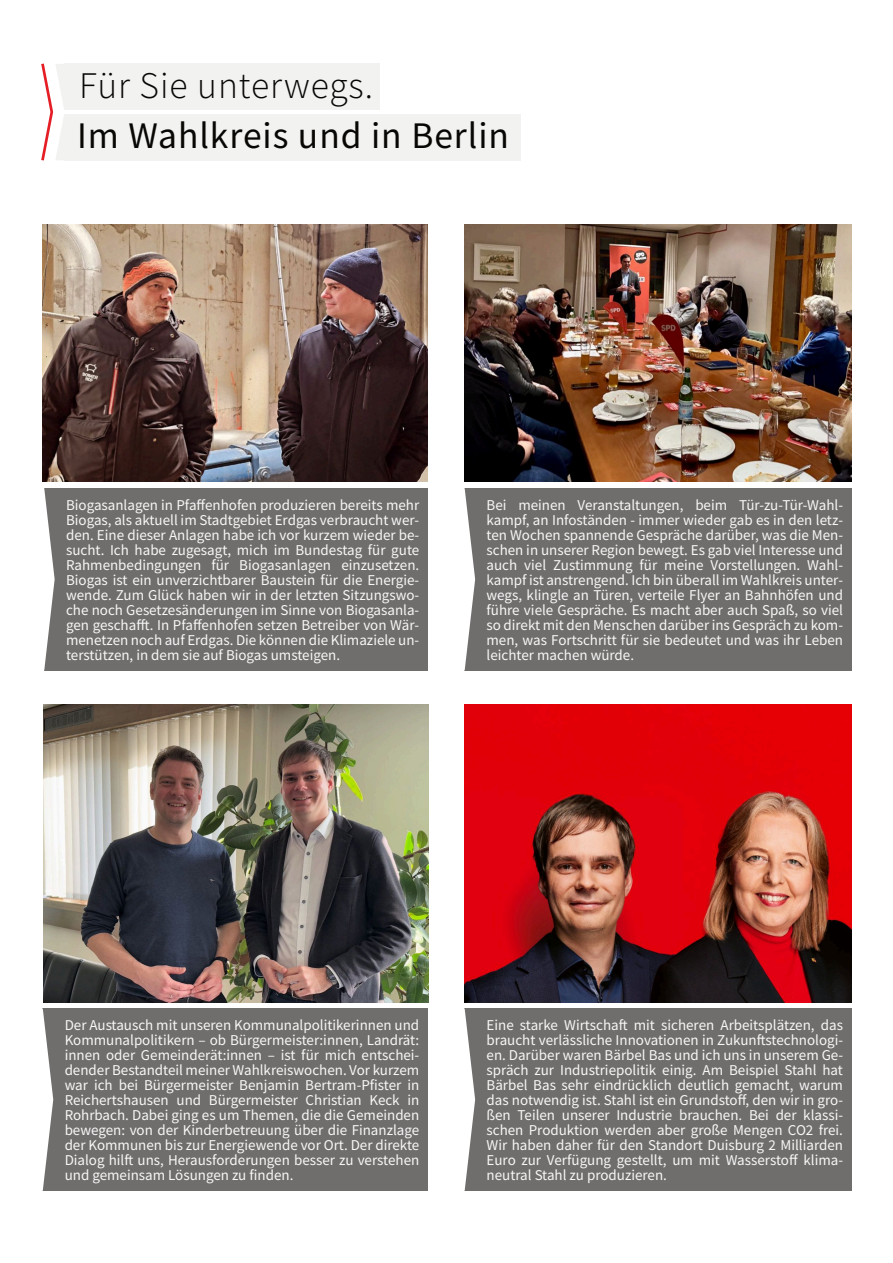
<style>
.page{position:relative;width:893px;height:1263px;background:#fff}
.page>*{position:absolute;margin:0;border:0;box-sizing:border-box;transform-origin:0 0}
.t1{font:37.5px "Source Sans Pro";letter-spacing:.025em;color:#080704}
.t2{font:300 37.5px "Source Sans Pro";letter-spacing:.025em;color:#080704}
.t3{font:15px "Source Sans Pro";color:#f7f7f7}
</style>
<div class="page">
<div style="left:464px;top:488px;width:387px;height:182px;background:#706e6d"></div>
<svg style="left:464px;top:488px;width:12px;height:183px"></svg>
<img style="left:464px;top:224px;width:387px;height:258px">
<div style="left:44px;top:488px;width:384px;height:182px;background:#706e6d"></div>
<svg style="left:44px;top:488px;width:12px;height:183px"></svg>
<img style="left:43px;top:224px;width:384px;height:258px">
<div style="left:43px;top:1008px;width:385px;height:183px;background:#706e6d"></div>
<svg style="left:42px;top:1008px;width:12px;height:183px"></svg>
<img style="left:44px;top:704px;width:384px;height:298px">
<div style="left:464px;top:1008px;width:387px;height:183px;background:#706e6d"></div>
<svg style="left:464px;top:1008px;width:12px;height:183px"></svg>
<img style="left:464px;top:704px;width:387px;height:298px">
<div style="left:64px;top:64px;width:316px;height:46px;background:#f2f2f1"></div>
<div style="left:64px;top:114px;width:457px;height:46px;background:#f2f2f1"></div>
<svg style="left:41px;top:63px;width:32px;height:98px"></svg>
<p class="t2" style="left:79px;top:70px;width:295px">Für Sie unterwegs.</p>
<p class="t1" style="left:77px;top:120px;width:433px">Im Wahlkreis und in Berlin</p>
<p class="t3" style="left:66px;top:498px;width:355px">Biogasanlagen in Pfaffenhofen produzieren bereits mehr</p>
<p class="t3" style="left:66px;top:513px;width:355px">Biogas, als aktuell im Stadtgebiet Erdgas verbraucht wer-</p>
<p class="t3" style="left:66px;top:528px;width:355px">den. Eine dieser Anlagen habe ich vor kurzem wieder be-</p>
<p class="t3" style="left:66px;top:543px;width:355px">sucht. Ich habe zugesagt, mich im Bundestag für gute</p>
<p class="t3" style="left:66px;top:558px;width:355px">Rahmenbedingungen für Biogasanlagen einzusetzen.</p>
<p class="t3" style="left:66px;top:573px;width:355px">Biogas ist ein unverzichtbarer Baustein für die Energie-</p>
<p class="t3" style="left:66px;top:588px;width:355px">wende. Zum Glück haben wir in der letzten Sitzungswo-</p>
<p class="t3" style="left:66px;top:603px;width:355px">che noch Gesetzesänderungen im Sinne von Biogasanla-</p>
<p class="t3" style="left:66px;top:618px;width:355px">gen geschafft. In Pfaffenhofen setzen Betreiber von Wär-</p>
<p class="t3" style="left:66px;top:633px;width:355px">menetzen noch auf Erdgas. Die können die Klimaziele un-</p>
<p class="t3" style="left:66px;top:648px;width:276px">terstützen, in dem sie auf Biogas umsteigen.</p>
<p class="t3" style="left:487px;top:498px;width:358px">Bei meinen Veranstaltungen, beim Tür-zu-Tür-Wahl-</p>
<p class="t3" style="left:487px;top:513px;width:358px">kampf, an Infoständen - immer wieder gab es in den letz-</p>
<p class="t3" style="left:487px;top:528px;width:358px">ten Wochen spannende Gespräche darüber, was die Men-</p>
<p class="t3" style="left:487px;top:543px;width:358px">schen in unserer Region bewegt. Es gab viel Interesse und</p>
<p class="t3" style="left:487px;top:558px;width:358px">auch viel Zustimmung für meine Vorstellungen. Wahl-</p>
<p class="t3" style="left:487px;top:573px;width:358px">kampf ist anstrengend. Ich bin überall im Wahlkreis unter-</p>
<p class="t3" style="left:487px;top:588px;width:358px">wegs, klingle an Türen, verteile Flyer an Bahnhöfen und</p>
<p class="t3" style="left:487px;top:603px;width:358px">führe viele Gespräche. Es macht aber auch Spaß, so viel</p>
<p class="t3" style="left:487px;top:618px;width:358px">so direkt mit den Menschen darüber ins Gespräch zu kom-</p>
<p class="t3" style="left:487px;top:633px;width:358px">men, was Fortschritt für sie bedeutet und was ihr Leben</p>
<p class="t3" style="left:487px;top:648px;width:149px">leichter machen würde.</p>
<p class="t3" style="left:65px;top:1019px;width:356px">Der Austausch mit unseren Kommunalpolitikerinnen und</p>
<p class="t3" style="left:65px;top:1034px;width:356px">Kommunalpolitikern – ob Bürgermeister:innen, Landrät:</p>
<p class="t3" style="left:65px;top:1049px;width:356px">innen oder Gemeinderät:innen – ist für mich entschei-</p>
<p class="t3" style="left:65px;top:1064px;width:356px">dender Bestandteil meiner Wahlkreiswochen. Vor kurzem</p>
<p class="t3" style="left:65px;top:1079px;width:356px">war ich bei Bürgermeister Benjamin Bertram-Pfister in</p>
<p class="t3" style="left:65px;top:1094px;width:356px">Reichertshausen und Bürgermeister Christian Keck in</p>
<p class="t3" style="left:65px;top:1109px;width:356px">Rohrbach. Dabei ging es um Themen, die die Gemeinden</p>
<p class="t3" style="left:65px;top:1124px;width:356px">bewegen: von der Kinderbetreuung über die Finanzlage</p>
<p class="t3" style="left:65px;top:1139px;width:356px">der Kommunen bis zur Energiewende vor Ort. Der direkte</p>
<p class="t3" style="left:65px;top:1154px;width:356px">Dialog hilft uns, Herausforderungen besser zu verstehen</p>
<p class="t3" style="left:65px;top:1169px;width:230px">und gemeinsam Lösungen zu finden.</p>
<p class="t3" style="left:487px;top:1019px;width:358px">Eine starke Wirtschaft mit sicheren Arbeitsplätzen, das</p>
<p class="t3" style="left:487px;top:1034px;width:358px">braucht verlässliche Innovationen in Zukunftstechnologi-</p>
<p class="t3" style="left:487px;top:1049px;width:358px">en. Darüber waren Bärbel Bas und ich uns in unserem Ge-</p>
<p class="t3" style="left:487px;top:1064px;width:358px">spräch zur Industriepolitik einig. Am Beispiel Stahl hat</p>
<p class="t3" style="left:487px;top:1079px;width:358px">Bärbel Bas sehr eindrücklich deutlich gemacht, warum</p>
<p class="t3" style="left:487px;top:1094px;width:358px">das notwendig ist. Stahl ist ein Grundstoff, den wir in gro-</p>
<p class="t3" style="left:487px;top:1109px;width:358px">ßen Teilen unserer Industrie brauchen. Bei der klassi-</p>
<p class="t3" style="left:487px;top:1124px;width:358px">schen Produktion werden aber große Mengen CO2 frei.</p>
<p class="t3" style="left:487px;top:1139px;width:358px">Wir haben daher für den Standort Duisburg 2 Milliarden</p>
<p class="t3" style="left:487px;top:1154px;width:358px">Euro zur Verfügung gestellt, um mit Wasserstoff klima-</p>
<p class="t3" style="left:487px;top:1169px;width:182px">neutral Stahl zu produzieren.</p>
</div>
